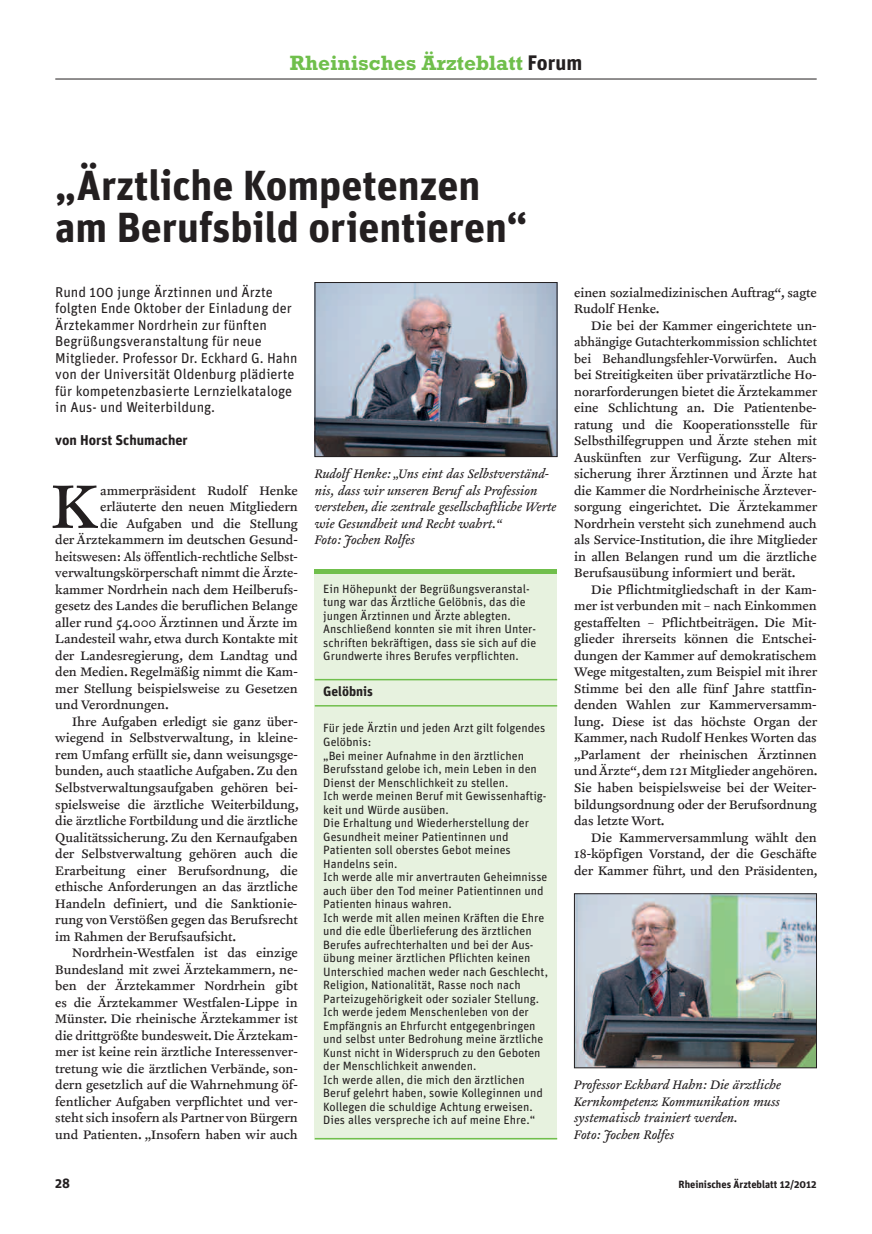
<style>
.page{position:relative;width:872px;height:1234px;background:#fff}
.page>*{position:absolute;margin:0;border:0;box-sizing:border-box;transform-origin:0 0}
.t1{font:70.65px "Clifford Nine Roman";color:#231f20}
.t2{font:700 42px/42px "Unit";color:#231f20}
.t3{font:700 21px "Rockwell";color:#70bf4c}
.t4{font:14.25px/16.5px "Clifford Nine Roman";color:#231f20;text-align:justify}
.t5{font:italic 14.25px/16.5px "Clifford Nine";color:#231f20}
.t6{font:14.25px/16.5px "Unit";color:#231f20}
.t7{font:14.25px "Clifford Nine Roman";color:#231f20;scale:.96 1}
.t8{font:700 14.25px "Unit";color:#231f20}
.t9{font:700 13.5px "Unit";color:#231f20}
.t10{font:12px/13.5px "Unit";color:#231f20}
.t11{font:700 10.5px "Unit";color:#231f20}
.s1{font-family:"Unit";color:#231f20}
</style>
<div class="page">
<hr style="left:55px;top:79px;width:761px;height:1px;background:#231f20">
<div style="left:315px;top:570px;width:242px;height:568px;background:#e7f2df"></div>
<div style="left:315px;top:569px;width:242px;height:5px;background:#70bf4c"></div>
<hr style="left:315px;top:678px;width:242px;height:2px;background:#70bf4c">
<hr style="left:315px;top:1137px;width:242px;height:2px;background:#70bf4c">
<hr style="left:315px;top:705px;width:242px;height:1px;background:#70bf4c">
<img style="left:576px;top:895px;width:238px;height:170px">
<div style="left:574px;top:893px;width:242px;height:174px;border:1px solid #231f20"></div>
<img style="left:317px;top:284px;width:238px;height:170px">
<div style="left:315px;top:282px;width:242px;height:174px;border:1px solid #231f20"></div>
<h3 class="t3" style="left:290px;top:56px;width:294px">Rheinisches Ärzteblatt <span class="s1">Forum</span></h3>
<h2 class="t2" style="left:55px;top:169px;width:474px">„Ärztliche Kompetenzen am Berufsbild orientieren“</h2>
<p class="t6" style="left:55px;top:285px;width:244px">Rund 100 junge Ärztinnen und Ärzte folgten Ende Oktober der Einladung der Ärztekammer Nordrhein zur fünften Begrüßungsveranstaltung für neue Mitglieder. Professor Dr. Eckhard G. Hahn von der Universität Oldenburg plädierte für kompetenzbasierte Lernzielkataloge in Aus- und Weiterbildung.</p>
<p class="t8" style="left:55px;top:435px;width:134px">von Horst Schumacher</p>
<h1 class="t1" style="left:51px;top:470px;width:48px">K</h1>
<p class="t4" style="left:100px;top:482px;width:199px">ammerpräsident Rudolf Henke</p>
<p class="t4" style="left:100px;top:499px;width:199px">erläuterte den neuen Mitgliedern</p>
<p class="t4" style="left:100px;top:515px;width:199px">die Aufgaben und die Stellung</p>
<p class="t4" style="left:55px;top:532px;width:244px">der Ärztekammern im deutschen Gesund-</p>
<p class="t7" style="left:55px;top:549px;width:254px">heitswesen: Als öffentlich-rechtliche Selbst-</p>
<p class="t4" style="left:55px;top:565px;width:244px">verwaltungskörperschaft nimmt die Ärzte-</p>
<p class="t4" style="left:55px;top:581px;width:244px">kammer Nordrhein nach dem Heilberufs-</p>
<p class="t4" style="left:55px;top:598px;width:244px">gesetz des Landes die beruflichen Belange</p>
<p class="t4" style="left:55px;top:614px;width:244px">aller rund 54.000 Ärztinnen und Ärzte im</p>
<p class="t4" style="left:55px;top:631px;width:244px">Landesteil wahr, etwa durch Kontakte mit</p>
<p class="t4" style="left:55px;top:647px;width:244px">der Landesregierung, dem Landtag und</p>
<p class="t4" style="left:55px;top:664px;width:244px">den Medien. Regelmäßig nimmt die Kam-</p>
<p class="t4" style="left:55px;top:680px;width:244px">mer Stellung beispielsweise zu Gesetzen</p>
<p class="t4" style="left:55px;top:697px;width:115px">und Verordnungen.</p>
<p class="t4" style="left:72px;top:713px;width:227px">Ihre Aufgaben erledigt sie ganz über-</p>
<p class="t4" style="left:55px;top:730px;width:244px">wiegend in Selbstverwaltung, in kleine-</p>
<p class="t4" style="left:55px;top:746px;width:244px">rem Umfang erfüllt sie, dann weisungsge-</p>
<p class="t4" style="left:55px;top:763px;width:244px">bunden, auch staatliche Aufgaben. Zu den</p>
<p class="t4" style="left:55px;top:779px;width:244px">Selbstverwaltungsaufgaben gehören bei-</p>
<p class="t4" style="left:55px;top:796px;width:245px">spielsweise die ärztliche Weiterbildung,</p>
<p class="t4" style="left:55px;top:812px;width:244px">die ärztliche Fortbildung und die ärztliche</p>
<p class="t4" style="left:55px;top:829px;width:244px">Qualitätssicherung. Zu den Kernaufgaben</p>
<p class="t4" style="left:55px;top:845px;width:244px">der Selbstverwaltung gehören auch die</p>
<p class="t4" style="left:55px;top:862px;width:244px">Erarbeitung einer Berufsordnung, die</p>
<p class="t4" style="left:55px;top:878px;width:244px">ethische Anforderungen an das ärztliche</p>
<p class="t4" style="left:55px;top:895px;width:243px">Handeln definiert, und die Sanktionie-</p>
<p class="t4" style="left:55px;top:911px;width:244px">rung vonVerstößen gegen das Berufsrecht</p>
<p class="t4" style="left:55px;top:928px;width:182px">im Rahmen der Berufsaufsicht.</p>
<p class="t4" style="left:72px;top:944px;width:227px">Nordrhein-Westfalen ist das einzige</p>
<p class="t4" style="left:55px;top:961px;width:244px">Bundesland mit zwei Ärztekammern, ne-</p>
<p class="t4" style="left:55px;top:977px;width:244px">ben der Ärztekammer Nordrhein gibt</p>
<p class="t4" style="left:55px;top:994px;width:244px">es die Ärztekammer Westfalen-Lippe in</p>
<p class="t4" style="left:55px;top:1010px;width:244px">Münster. Die rheinische Ärztekammer ist</p>
<p class="t4" style="left:55px;top:1027px;width:244px">die drittgrößte bundesweit.Die Ärztekam-</p>
<p class="t4" style="left:55px;top:1043px;width:244px">mer ist keine rein ärztliche Interessenver-</p>
<p class="t4" style="left:55px;top:1060px;width:244px">tretung wie die ärztlichen Verbände, son-</p>
<p class="t4" style="left:55px;top:1076px;width:244px">dern gesetzlich auf die Wahrnehmung öf-</p>
<p class="t4" style="left:55px;top:1093px;width:244px">fentlicher Aufgaben verpflichtet und ver-</p>
<p class="t4" style="left:55px;top:1109px;width:244px">steht sich insofern als Partner von Bürgern</p>
<p class="t4" style="left:55px;top:1126px;width:244px">und Patienten. „Insofern haben wir auch</p>
<p class="t5" style="left:315px;top:466px;width:243px">Rudolf Henke:„Uns eint das Selbstverständ&shy;nis, dass wir unseren Beruf als Profession verstehen, die zentrale gesellschaftliche Werte wie Gesundheit und Recht wahrt.“<br>Foto: Jochen Rolfes</p>
<p class="t10" style="left:323px;top:583px;width:215px">Ein Höhepunkt der Begrüßungsveranstal&shy;tung war das Ärztliche Gelöbnis, das die jungen Ärztinnen und Ärzte ablegten.<br>Anschließend konnten sie mit ihren Unter&shy;schriften bekräftigen, dass sie sich auf die Grundwerte ihres Berufes verpflichten.</p>
<p class="t9" style="left:323px;top:687px;width:51px">Gelöbnis</p>
<p class="t10" style="left:323px;top:722px;width:226px">Für jede Ärztin und jeden Arzt gilt folgendes Gelöbnis:<br>„Bei meiner Aufnahme in den ärztlichen Berufsstand gelobe ich, mein Leben in den Dienst der Menschlichkeit zu stellen.<br>Ich werde meinen Beruf mit Gewissenhaftig&shy;keit und Würde ausüben.<br>Die Erhaltung und Wiederherstellung der Gesundheit meiner Patientinnen und Patienten soll oberstes Gebot meines Handelns sein.<br>Ich werde alle mir anvertrauten Geheimnisse auch über den Tod meiner Patientinnen und Patienten hinaus wahren.<br>Ich werde mit allen meinen Kräften die Ehre und die edle Überlieferung des ärztlichen Berufes aufrechterhalten und bei der Aus&shy;übung meiner ärztlichen Pflichten keinen Unterschied machen weder nach Geschlecht, Religion, Nationalität, Rasse noch nach Parteizugehörigkeit oder sozialer Stellung.<br>Ich werde jedem Menschenleben von der Empfängnis an Ehrfurcht entgegenbringen und selbst unter Bedrohung meine ärztliche Kunst nicht in Widerspruch zu den Geboten der Menschlichkeit anwenden.<br>Ich werde allen, die mich den ärztlichen Beruf gelehrt haben, sowie Kolleginnen und Kollegen die schuldige Achtung erweisen.<br>Dies alles verspreche ich auf meine Ehre.“</p>
<p class="t4" style="left:574px;top:284px;width:244px">einen sozialmedizinischen Auftrag“, sagte<br>Rudolf Henke.</p>
<p class="t4" style="left:574px;top:317px;width:244px;text-indent:17px">Die bei der Kammer eingerichtete un&shy;abhängige Gutachterkommission schlichtet bei Behandlungsfehler-Vorwürfen. Auch bei Streitigkeiten über privatärztliche Ho&shy;norarforderungen bietet die Ärztekammer eine Schlichtung an. Die Patientenbe&shy;ratung und die Kooperationsstelle für Selbsthilfegruppen und Ärzte stehen mit Auskünften zur Verfügung. Zur Alters&shy;sicherung ihrer Ärztinnen und Ärzte hat die Kammer die Nordrheinische Ärztever&shy;sorgung eingerichtet. Die Ärztekammer Nordrhein versteht sich zunehmend auch als Service-Institution, die ihre Mitglieder in allen Belangen rund um die ärztliche Berufsausübung informiert und berät.</p>
<p class="t4" style="left:574px;top:581px;width:245px;text-indent:17px">Die Pflichtmitgliedschaft in der Kam&shy;mer ist verbunden mit − nach Einkommen gestaffelten − Pflichtbeiträgen. Die Mit&shy;glieder ihrerseits können die Entschei&shy;dungen der Kammer auf demokratischem Wege mitgestalten, zum Beispiel mit ihrer Stimme bei den alle fünf Jahre stattfin&shy;denden Wahlen zur Kammerversamm&shy;lung. Diese ist das höchste Organ der Kammer, nach Rudolf Henkes Worten das „Parlament der rheinischen Ärztinnen undÄrzte“,dem 121 Mitglieder angehören.<br>Sie haben beispielsweise bei der Weiter&shy;bildungsordnung oder der Berufsordnung das letzte Wort.</p>
<p class="t4" style="left:574px;top:829px;width:245px;text-indent:17px">Die Kammerversammlung wählt den 18-köpfigen Vorstand, der die Geschäfte der Kammer führt, und den Präsidenten,</p>
<p class="t5" style="left:574px;top:1076px;width:208px">Professor Eckhard Hahn: Die ärztliche<br>Kernkompetenz Kommunikation muss systematisch trainiert werden.<br>Foto: Jochen Rolfes</p>
<p class="t9" style="left:55px;top:1178px;width:16px">28</p>
<p class="t11" style="left:678px;top:1180px;width:140px">Rheinisches Ärzteblatt 12/2012</p>
</div>
